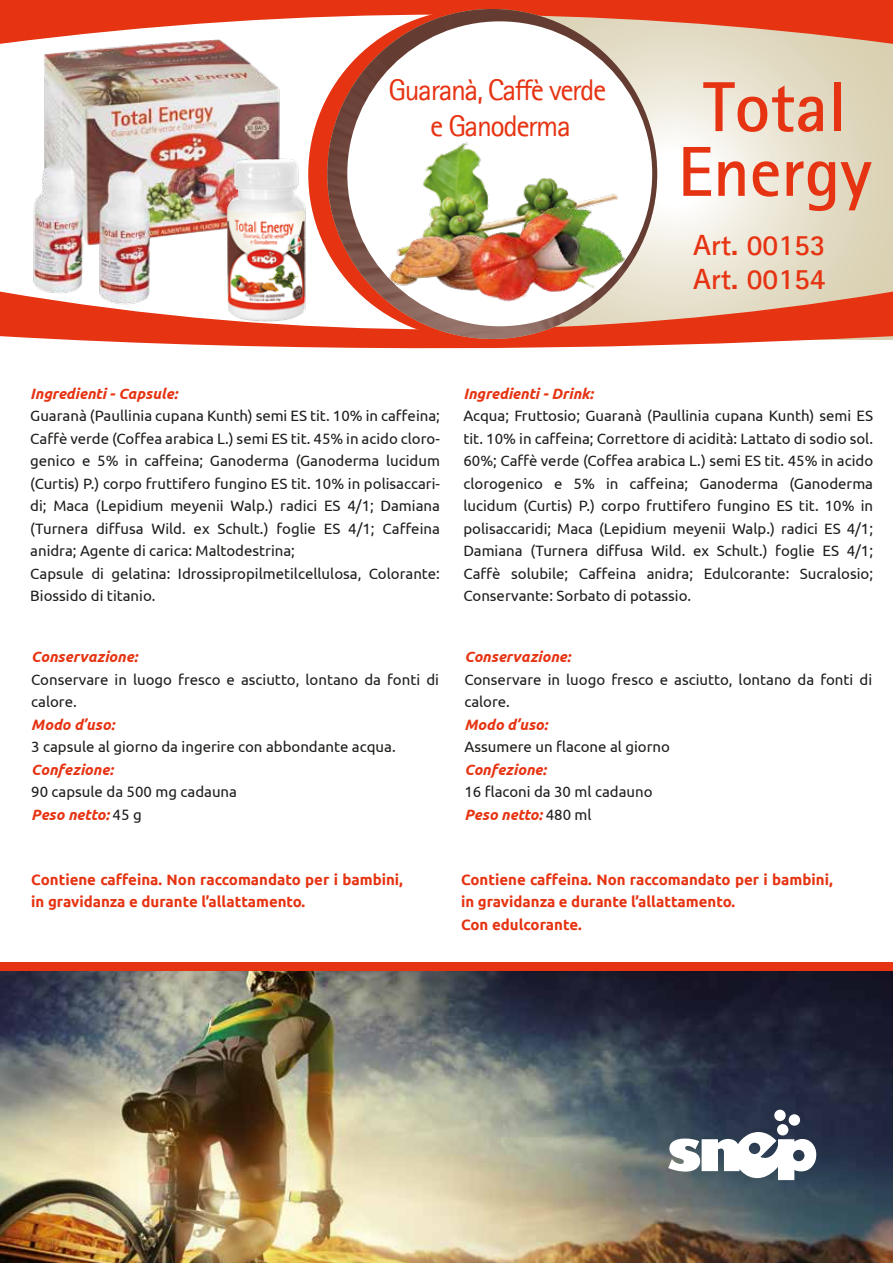
<style>
.page{position:relative;width:893px;height:1263px;background:#fff}
.page>*{position:absolute;margin:0;border:0;box-sizing:border-box;transform-origin:0 0}
.t1{font:700 70.8px/64.8px "Agfa Rotis Sans Serif";color:#e63312;text-align:center}
.t2{font:30px/36px "Agfa Rotis Sans Serif";letter-spacing:-.05em;color:#e63312;text-align:center}
.t3{font:700 29.25px "Agfa Rotis Sans Serif";color:#e63312}
.t4{font:15px/22.5px "Ubuntu";color:#1d1d1b}
.t5{font:700 15px/22.5px "Ubuntu";color:#e63312}
.t6{font:italic 700 15px "Ubuntu";color:#e63312}
.s1{font-weight:700;font-style:italic;color:#e63312}
</style>
<div class="page">
<img style="left:0;top:44px;width:322px;height:248px">
<svg style="left:594px;top:44px;width:299px;height:248px;background:#e7e1cf"></svg>
<svg style="left:0;top:292px;width:893px;height:57px;fill:#e63312"></svg>
<svg style="left:0;top:0;width:893px;height:44px"></svg>
<img style="left:0;top:971px;width:893px;height:292px">
<div style="left:308px;top:9px;width:330px;height:330px;background:#e63312;border-radius:50%"></div>
<img style="left:327px;top:9px;width:330px;height:330px;border-radius:165px">
<div style="left:347px;top:21px;width:305px;height:305px;background:#fff;border-radius:50%"></div>
<img style="left:316px;top:122px;width:356px;height:200px">
<img style="left:366px;top:173px;width:281px;height:158px">
<img style="left:215px;top:149px;width:111px;height:191px">
<div style="left:777px;top:1124px;width:11px;height:11px;background:#fff;border-radius:50%"></div>
<div style="left:789px;top:1114px;width:11px;height:12px;background:#fff;border-radius:50%"></div>
<div style="left:774px;top:1109px;width:12px;height:12px;background:#fff;border-radius:50%"></div>
<svg style="left:668px;top:1132px;width:148px;height:48px"></svg>
<div style="left:0;top:962px;width:893px;height:9px;background:#e63312"></div>
<h2 class="t2" style="left:388px;top:72px;width:219px">Guaranà, Caffè verde e Ganoderma</h2>
<h1 class="t1" style="left:678px;top:73px;width:196px">Total<br>Energy</h1>
<h3 class="t3" style="left:693px;top:227px;width:134px">Art. 00153</h3>
<h3 class="t3" style="left:693px;top:260px;width:134px">Art. 00154</h3>
<p class="t6" style="left:30px;top:384px;width:149px">Ingredienti - Capsule:</p>
<p class="t4" style="left:30px;top:404px;width:411px">Guaranà (Paullinia cupana Kunth) semi ES tit. 10% in caffeina; Caffè verde (Coffea arabica L.) semi ES tit. 45% in acido cloro&shy;genico e 5% in caffeina; Ganoderma (Ganoderma lucidum (Curtis) P.) corpo fruttifero fungino ES tit. 10% in polisaccari&shy;di; Maca (Lepidium meyenii Walp.) radici ES 4/1; Damiana (Turnera diffusa Wild. ex Schult.) foglie ES 4/1; Caffeina anidra; Agente di carica: Maltodestrina;<br>Capsule di gelatina: Idrossipropilmetilcellulosa, Colorante:<br>Biossido di titanio.</p>
<p class="t6" style="left:31px;top:648px;width:108px">Conservazione:</p>
<p class="t4" style="left:31px;top:668px;width:409px">Conservare in luogo fresco e asciutto, lontano da fonti di calore.</p>
<p class="t6" style="left:31px;top:715px;width:85px">Modo d’uso:</p>
<p class="t4" style="left:31px;top:735px;width:366px">3 capsule al giorno da ingerire con abbondante acqua.</p>
<p class="t6" style="left:31px;top:760px;width:83px">Confezione:</p>
<p class="t4" style="left:31px;top:780px;width:207px">90 capsule da 500 mg cadauna<br><span class="s1">Peso netto:</span> 45 g</p>
<p class="t6" style="left:463px;top:384px;width:131px">Ingredienti - Drink:</p>
<p class="t4" style="left:463px;top:404px;width:411px;text-align:justify">Acqua; Fruttosio; Guaranà (Paullinia cupana Kunth) semi ES tit. 10% in caffeina; Correttore di acidità: Lattato di sodio sol.<br>60%; Caffè verde (Coffea arabica L.) semi ES tit. 45% in acido clorogenico e 5% in caffeina; Ganoderma (Ganoderma lucidum (Curtis) P.) corpo fruttifero fungino ES tit. 10% in polisaccaridi; Maca (Lepidium meyenii Walp.) radici ES 4/1; Damiana (Turnera diffusa Wild. ex Schult.) foglie ES 4/1; Caffè solubile; Caffeina anidra; Edulcorante: Sucralosio; Conservante: Sorbato di potassio.</p>
<p class="t6" style="left:464px;top:648px;width:108px">Conservazione:</p>
<p class="t4" style="left:464px;top:668px;width:409px">Conservare in luogo fresco e asciutto, lontano da fonti di calore.</p>
<p class="t6" style="left:464px;top:715px;width:85px">Modo d’uso:</p>
<p class="t4" style="left:464px;top:735px;width:207px">Assumere un flacone al giorno</p>
<p class="t6" style="left:464px;top:760px;width:83px">Confezione:</p>
<p class="t4" style="left:464px;top:780px;width:190px">16 flaconi da 30 ml cadauno<br><span class="s1">Peso netto:</span> 480 ml</p>
<p class="t5" style="left:31px;top:868px;width:373px">Contiene caffeina. Non raccomandato per i bambini, in gravidanza e durante l’allattamento.</p>
<p class="t5" style="left:461px;top:868px;width:373px">Contiene caffeina. Non raccomandato per i bambini, in gravidanza e durante l’allattamento.<br>Con edulcorante.</p>
</div>
